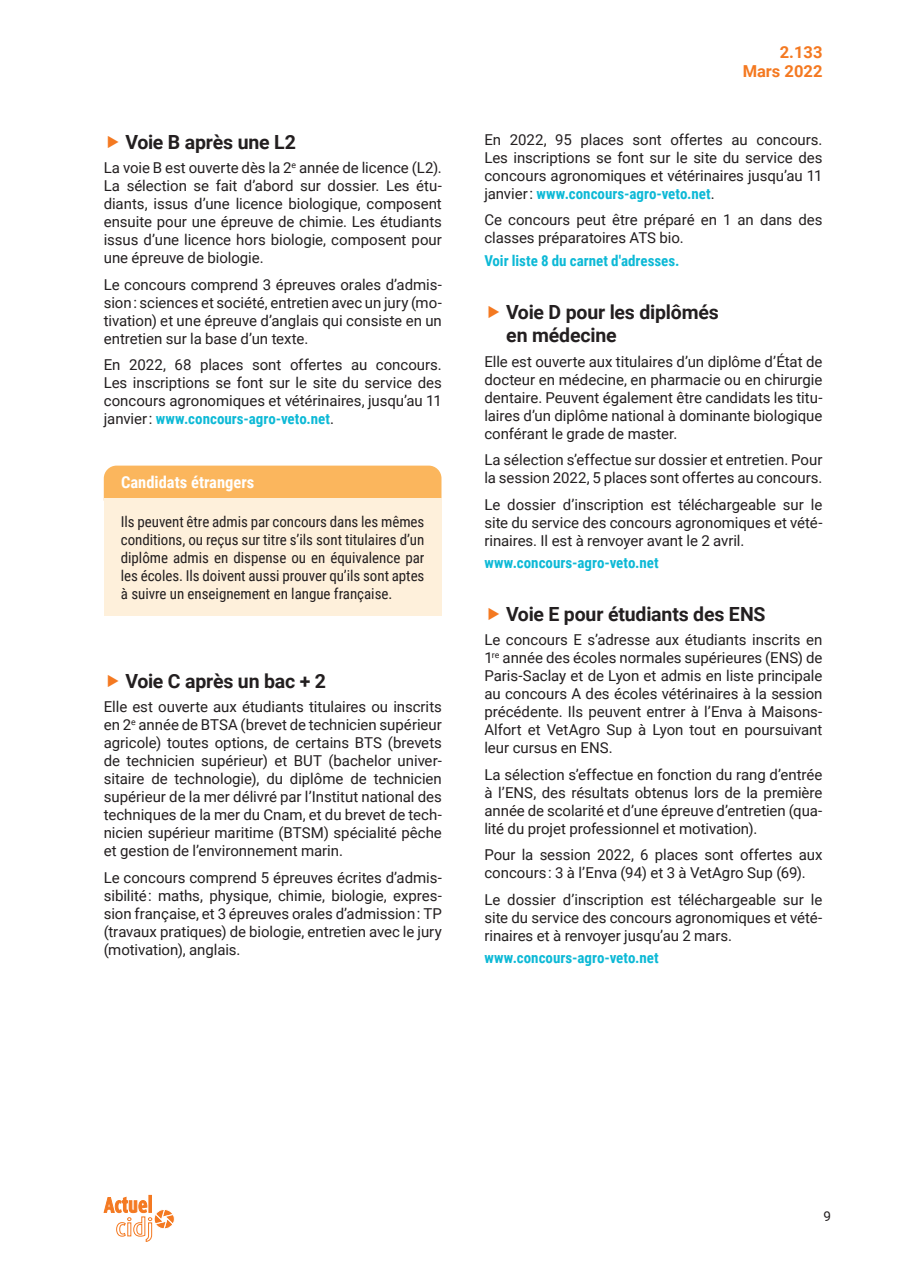
<style>
.page{position:relative;width:905px;height:1275px;background:#fff}
.page>*{position:absolute;margin:0;border:0;box-sizing:border-box;transform-origin:0 0}
.t1{font:700 19.5px/23.4px "Roboto";letter-spacing:-.01em;color:#231f20}
.t2{font:700 16.5px "Roboto Condensed";color:#fff}
.t3{font:700 16.5px/19.8px "Roboto";color:#f47921;text-align:right}
.t4{font:15px/18px "Roboto";letter-spacing:-.005em;color:#231f20;text-align:justify}
.t5{font:15px/18px "Roboto Condensed";letter-spacing:-.005em;color:#231f20;text-align:justify}
.t6{font:700 15px "Roboto Condensed";color:#0db9d6}
.t7{font:13.5px "Roboto";color:#231f20}
.s1{font-family:"Roboto";font-weight:400;color:#231f20}
</style>
<div class="page">
<svg style="left:103px;top:1195px;width:72px;height:47px"></svg>
<div style="left:104px;top:466px;width:337px;height:33px;background:#fbb65d"></div>
<div style="left:104px;top:499px;width:337px;height:117px;background:#fef0db"></div>
<h1 class="t1" style="left:126px;top:129px;width:172px">Voie B après une L2</h1>
<p class="t4" style="left:104px;top:158px;width:340px">La voie B est ouverte dès la 2<sup>e</sup> année de licence (L2).<br>La sélection se fait d’abord sur dossier. Les étu&shy;diants, issus d’une licence biologique, composent ensuite pour une épreuve de chimie. Les étudiants issus d’une licence hors biologie, composent pour une épreuve de biologie.</p>
<p class="t4" style="left:104px;top:275px;width:340px">Le concours comprend 3 épreuves orales d’admis&shy;sion : sciences et société, entretien avec un jury (mo&shy;tivation) et une épreuve d’anglais qui consiste en un entretien sur la base d’un texte.</p>
<p class="t4" style="left:104px;top:355px;width:340px">En 2022, 68 places sont offertes au concours.<br>Les inscriptions se font sur le site du service des concours agronomiques et vétérinaires, jusqu’au 11</p>
<p class="t6" style="left:104px;top:408px;width:232px"><span class="s1">janvier :</span> www.concours-agro-veto.net<span class="s1">.</span></p>
<p class="t2" style="left:121px;top:471px;width:135px">Candidats étrangers</p>
<p class="t5" style="left:121px;top:512px;width:305px">Ils peuvent être admis par concours dans les mêmes conditions, ou reçus sur titre s’ils sont titulaires d’un diplôme admis en dispense ou en équivalence par les écoles. Ils doivent aussi prouver qu’ils sont aptes à suivre un enseignement en langue française.</p>
<h1 class="t1" style="left:126px;top:668px;width:202px">Voie C après un bac + 2</h1>
<p class="t4" style="left:104px;top:697px;width:340px">Elle est ouverte aux étudiants titulaires ou inscrits en 2<sup>e</sup> année de BTSA (brevet de technicien supérieur agricole) toutes options, de certains BTS (brevets de technicien supérieur) et BUT (bachelor univer&shy;sitaire de technologie), du diplôme de technicien supérieur de la mer délivré par l’Institut national des techniques de la mer du Cnam, et du brevet de tech&shy;nicien supérieur maritime (BTSM) spécialité pêche et gestion de l’environnement marin.</p>
<p class="t4" style="left:104px;top:868px;width:340px">Le concours comprend 5 épreuves écrites d’admis&shy;sibilité : maths, physique, chimie, biologie, expres&shy;sion française, et 3 épreuves orales d’admission : TP (travaux pratiques) de biologie, entretien avec le jury (motivation), anglais.</p>
<p class="t3" style="left:743px;top:41px;width:81px">2.133<br>Mars 2022</p>
<p class="t4" style="left:484px;top:130px;width:340px">En 2022, 95 places sont offertes au concours.<br>Les inscriptions se font sur le site du service des concours agronomiques et vétérinaires jusqu’au 11</p>
<p class="t6" style="left:484px;top:183px;width:232px"><span class="s1">janvier :</span> www.concours-agro-veto.net<span class="s1">.</span></p>
<p class="t4" style="left:484px;top:210px;width:340px">Ce concours peut être préparé en 1 an dans des classes préparatoires ATS bio.</p>
<p class="t6" style="left:484px;top:250px;width:197px">Voir liste 8 du carnet d'adresses.</p>
<h1 class="t1" style="left:506px;top:299px;width:214px">Voie D pour les diplômés en médecine</h1>
<p class="t4" style="left:484px;top:352px;width:340px">Elle est ouverte aux titulaires d’un diplôme d’État de docteur en médecine, en pharmacie ou en chirurgie dentaire. Peuvent également être candidats les titu&shy;laires d’un diplôme national à dominante biologique conférant le grade de master.</p>
<p class="t4" style="left:484px;top:450px;width:340px">La sélection s’effectue sur dossier et entretien. Pour la session 2022, 5 places sont offertes au concours.</p>
<p class="t4" style="left:484px;top:495px;width:340px">Le dossier d’inscription est téléchargeable sur le site du service des concours agronomiques et vété&shy;rinaires. Il est à renvoyer avant le 2 avril.</p>
<p class="t6" style="left:484px;top:552px;width:176px">www.concours-agro-veto.net</p>
<h1 class="t1" style="left:506px;top:602px;width:261px">Voie E pour étudiants des ENS</h1>
<p class="t4" style="left:484px;top:630px;width:340px">Le concours E s’adresse aux étudiants inscrits en 1<sup>re</sup> année des écoles normales supérieures (ENS) de Paris-Saclay et de Lyon et admis en liste principale au concours A des écoles vétérinaires à la session précédente. Ils peuvent entrer à l’Enva à Maisons-Alfort et VetAgro Sup à Lyon tout en poursuivant leur cursus en ENS.</p>
<p class="t4" style="left:484px;top:765px;width:340px">La sélection s’effectue en fonction du rang d’entrée à l’ENS, des résultats obtenus lors de la première année de scolarité et d’une épreuve d’entretien (qua&shy;lité du projet professionnel et motivation).</p>
<p class="t4" style="left:484px;top:845px;width:340px">Pour la session 2022, 6 places sont offertes aux concours : 3 à l’Enva (94) et 3 à VetAgro Sup (69).</p>
<p class="t4" style="left:484px;top:890px;width:340px">Le dossier d’inscription est téléchargeable sur le site du service des concours agronomiques et vété&shy;rinaires et à renvoyer jusqu’au 2 mars.</p>
<p class="t6" style="left:484px;top:947px;width:176px">www.concours-agro-veto.net</p>
<p class="t7" style="left:823px;top:1206px;width:9px">9</p>
</div>
